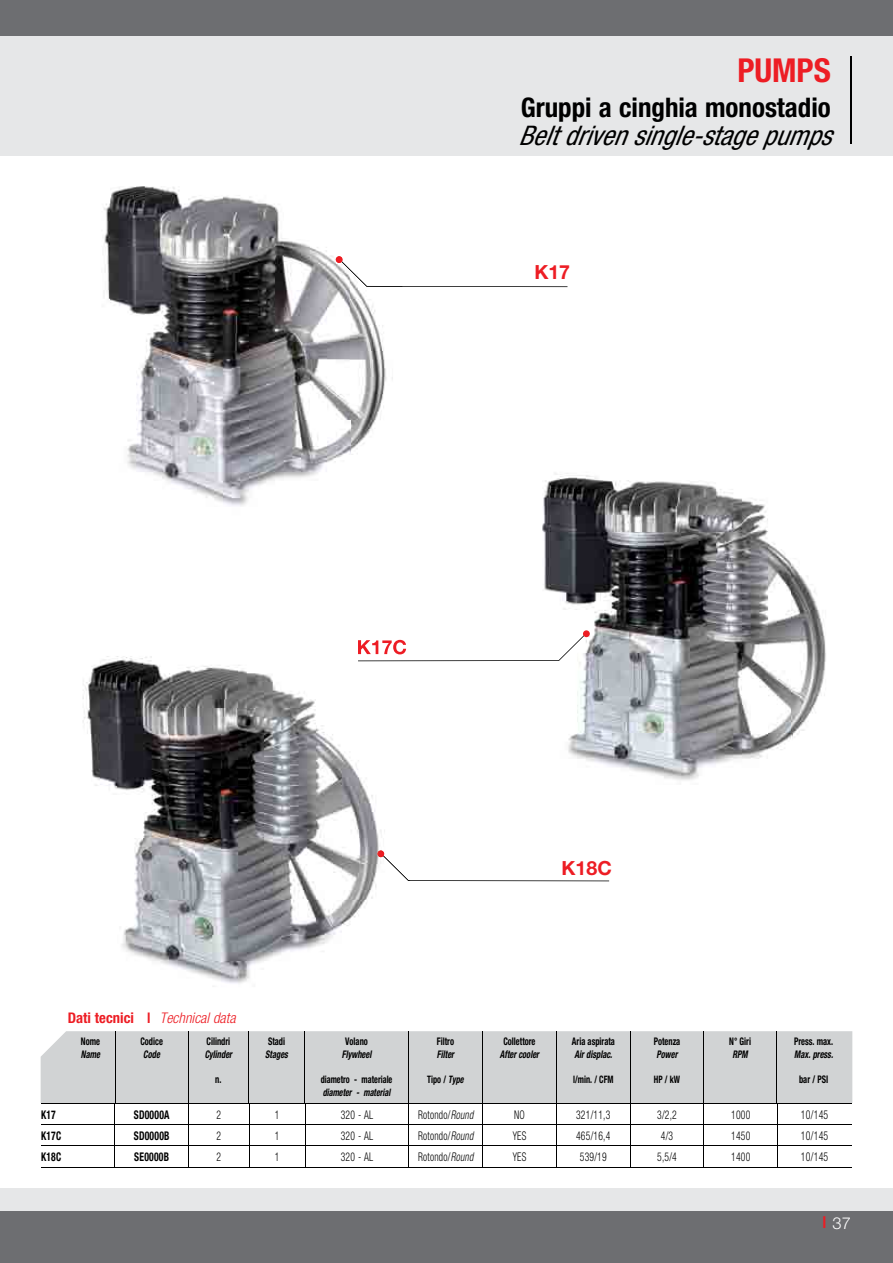
<style>
.page{position:relative;width:893px;height:1263px;background:#fff}
.page>*{position:absolute;margin:0;border:0;box-sizing:border-box;transform-origin:0 0}
.t1{font:700 condensed 33px "Helvetica Neue";color:#ed1d24}
.t2{font:italic condensed 27px "Helvetica Neue";color:#000}
.t3{font:700 condensed 27px "Helvetica Neue";color:#000}
.t4{font:700 19.5px "Helvetica Neue";color:#ed1d24}
.t5{font:300 16.5px "Helvetica Neue";color:#fff}
.t6{font:italic 300 condensed 14.7px "Helvetica Neue";color:#ed1d24}
.t7{font:300 condensed 12.15px "Helvetica Neue";letter-spacing:.025em;color:#000;scale:.8 1}
.t8{font:300 condensed 12px "Helvetica Neue";letter-spacing:.025em;color:#000;scale:.8 1}
.t9{font:700 condensed 12px "Helvetica Neue";letter-spacing:.025em;color:#000;scale:.8 1}
.t10{font:700 condensed 10.5px "Helvetica Neue";color:#000;scale:.8 1}
.t11{font:italic 700 condensed 10.5px "Helvetica Neue";color:#000;scale:.8 1}
.t12{font:700 condensed 10.2px "Helvetica Neue";color:#000;scale:.8 1}
.t13{font:italic 700 condensed 10.2px "Helvetica Neue";color:#000;scale:.8 1}
.s1{font-weight:700;font-style:normal}
.s2{font-weight:500;font-style:normal;font-stretch:normal}
.s3{font-style:italic}
.s4{font-weight:500;color:#ed1d24}
</style>
<div class="page">
<div style="left:0;top:10px;width:893px;height:146px;background:#e6e7e8"></div>
<div style="left:0;top:0;width:893px;height:35px;background:#6d6e71"></div>
<div style="left:0;top:1188px;width:893px;height:75px;background:#e6e7e8"></div>
<div style="left:0;top:1212px;width:893px;height:51px;background:#6d6e71"></div>
<hr style="left:850px;top:56px;width:1px;height:87px;background:#000">
<div style="left:41px;top:1031px;width:811px;height:72px;background:#d1d3d4"></div>
<hr style="left:115px;top:1031px;width:1px;height:71px;background:#000">
<hr style="left:188px;top:1031px;width:1px;height:71px;background:#000">
<hr style="left:248px;top:1031px;width:1px;height:71px;background:#000">
<hr style="left:305px;top:1031px;width:1px;height:71px;background:#000">
<hr style="left:408px;top:1031px;width:1px;height:71px;background:#000">
<hr style="left:482px;top:1031px;width:1px;height:71px;background:#000">
<hr style="left:556px;top:1031px;width:1px;height:71px;background:#000">
<hr style="left:630px;top:1031px;width:1px;height:71px;background:#000">
<hr style="left:703px;top:1031px;width:1px;height:71px;background:#000">
<hr style="left:777px;top:1031px;width:1px;height:71px;background:#000">
<img style="left:104px;top:186px;width:289px;height:320px">
<svg style="left:336px;top:256px;width:231px;height:31px"></svg>
<img style="left:542px;top:473px;width:284px;height:307px">
<img style="left:82px;top:656px;width:328px;height:331px">
<svg style="left:377px;top:850px;width:232px;height:31px"></svg>
<svg style="left:358px;top:630px;width:232px;height:31px"></svg>
<hr style="left:41px;top:1103px;width:74px;height:1px;background:#000">
<hr style="left:115px;top:1103px;width:74px;height:1px;background:#000">
<hr style="left:189px;top:1103px;width:60px;height:1px;background:#000">
<hr style="left:249px;top:1103px;width:56px;height:1px;background:#000">
<hr style="left:305px;top:1103px;width:104px;height:1px;background:#000">
<hr style="left:409px;top:1103px;width:74px;height:1px;background:#000">
<hr style="left:483px;top:1103px;width:73px;height:1px;background:#000">
<hr style="left:556px;top:1103px;width:74px;height:1px;background:#000">
<hr style="left:630px;top:1103px;width:74px;height:1px;background:#000">
<hr style="left:704px;top:1103px;width:74px;height:1px;background:#000">
<hr style="left:778px;top:1103px;width:73px;height:1px;background:#000">
<hr style="left:41px;top:1124px;width:74px;height:1px;background:#000">
<hr style="left:115px;top:1124px;width:74px;height:1px;background:#000">
<hr style="left:189px;top:1124px;width:60px;height:1px;background:#000">
<hr style="left:249px;top:1124px;width:56px;height:1px;background:#000">
<hr style="left:305px;top:1124px;width:104px;height:1px;background:#000">
<hr style="left:409px;top:1124px;width:74px;height:1px;background:#000">
<hr style="left:483px;top:1124px;width:73px;height:1px;background:#000">
<hr style="left:556px;top:1124px;width:74px;height:1px;background:#000">
<hr style="left:630px;top:1124px;width:74px;height:1px;background:#000">
<hr style="left:704px;top:1124px;width:74px;height:1px;background:#000">
<hr style="left:778px;top:1124px;width:73px;height:1px;background:#000">
<hr style="left:41px;top:1146px;width:74px;height:1px;background:#000">
<hr style="left:115px;top:1146px;width:74px;height:1px;background:#000">
<hr style="left:189px;top:1146px;width:60px;height:1px;background:#000">
<svg style="left:188px;top:1104px;width:1px;height:63px"></svg>
<hr style="left:249px;top:1146px;width:56px;height:1px;background:#000">
<svg style="left:249px;top:1104px;width:1px;height:63px"></svg>
<hr style="left:305px;top:1146px;width:104px;height:1px;background:#000">
<svg style="left:305px;top:1104px;width:1px;height:63px"></svg>
<hr style="left:409px;top:1146px;width:74px;height:1px;background:#000">
<hr style="left:483px;top:1146px;width:73px;height:1px;background:#000">
<svg style="left:482px;top:1104px;width:1px;height:63px"></svg>
<hr style="left:556px;top:1146px;width:74px;height:1px;background:#000">
<svg style="left:556px;top:1104px;width:1px;height:63px"></svg>
<hr style="left:630px;top:1146px;width:74px;height:1px;background:#000">
<svg style="left:630px;top:1104px;width:1px;height:63px"></svg>
<hr style="left:704px;top:1146px;width:74px;height:1px;background:#000">
<hr style="left:778px;top:1146px;width:73px;height:1px;background:#000">
<svg style="left:777px;top:1104px;width:1px;height:63px"></svg>
<hr style="left:41px;top:1167px;width:74px;height:1px;background:#000">
<hr style="left:115px;top:1167px;width:74px;height:1px;background:#000">
<hr style="left:189px;top:1167px;width:60px;height:1px;background:#000">
<hr style="left:249px;top:1167px;width:56px;height:1px;background:#000">
<hr style="left:305px;top:1167px;width:104px;height:1px;background:#000">
<hr style="left:409px;top:1167px;width:74px;height:1px;background:#000">
<hr style="left:483px;top:1167px;width:73px;height:1px;background:#000">
<hr style="left:556px;top:1167px;width:74px;height:1px;background:#000">
<hr style="left:630px;top:1167px;width:74px;height:1px;background:#000">
<hr style="left:704px;top:1167px;width:74px;height:1px;background:#000">
<hr style="left:778px;top:1167px;width:73px;height:1px;background:#000">
<h1 class="t1" style="left:737px;top:50px;width:95px">PUMPS</h1>
<h2 class="t3" style="left:521px;top:91px;width:312px">Gruppi a cinghia monostadio</h2>
<h2 class="t2" style="left:519px;top:120px;width:314px">Belt driven single-stage pumps</h2>
<h3 class="t4" style="left:534px;top:260px;width:37px">K17</h3>
<h3 class="t4" style="left:562px;top:856px;width:52px">K18C</h3>
<p class="t6" style="left:68px;top:1009px;width:169px"><span class="s1">Dati tecnici</span> <span class="s2">I</span> Technical data</p>
<p class="t10" style="left:81px;top:1035px;width:25px">Nome</p>
<p class="t11" style="left:81px;top:1048px;width:25px">Name</p>
<p class="t10" style="left:140px;top:1035px;width:30px">Codice</p>
<p class="t11" style="left:143px;top:1048px;width:22px">Code</p>
<p class="t10" style="left:206px;top:1035px;width:31px">Cilindri</p>
<p class="t11" style="left:205px;top:1048px;width:36px">Cylinder</p>
<p class="t10" style="left:215px;top:1073px;width:9px">n.</p>
<p class="t10" style="left:268px;top:1035px;width:23px">Stadi</p>
<p class="t11" style="left:265px;top:1048px;width:30px">Stages</p>
<p class="t10" style="left:345px;top:1035px;width:30px">Volano</p>
<p class="t11" style="left:342px;top:1048px;width:38px">Flywheel</p>
<p class="t12" style="left:321px;top:1073px;width:91px">diametro - materiale</p>
<p class="t13" style="left:323px;top:1086px;width:86px">diameter - material</p>
<p class="t10" style="left:437px;top:1035px;width:23px">Filtro</p>
<p class="t11" style="left:437px;top:1048px;width:23px">Filter</p>
<p class="t12" style="left:427px;top:1073px;width:47px">Tipo / <span class="s3">Type</span></p>
<p class="t10" style="left:503px;top:1035px;width:42px">Collettore</p>
<p class="t11" style="left:500px;top:1048px;width:51px">After cooler</p>
<p class="t10" style="left:572px;top:1035px;width:55px">Aria aspirata</p>
<p class="t11" style="left:574px;top:1048px;width:49px">Air displac.</p>
<p class="t12" style="left:573px;top:1073px;width:52px">l/min. / CFM</p>
<p class="t10" style="left:654px;top:1035px;width:35px">Potenza</p>
<p class="t11" style="left:656px;top:1048px;width:28px">Power</p>
<p class="t12" style="left:654px;top:1073px;width:34px">HP / kW</p>
<p class="t10" style="left:729px;top:1035px;width:29px">N° Giri</p>
<p class="t11" style="left:732px;top:1048px;width:21px">RPM</p>
<p class="t10" style="left:794px;top:1035px;width:50px">Press. max.</p>
<p class="t11" style="left:794px;top:1048px;width:50px">Max. press.</p>
<p class="t10" style="left:799px;top:1073px;width:38px">bar / PSI</p>
<p class="t9" style="left:41px;top:1107px;width:20px">K17</p>
<p class="t9" style="left:134px;top:1107px;width:46px">SD0000A</p>
<p class="t8" style="left:216px;top:1108px;width:7px">2</p>
<p class="t8" style="left:275px;top:1108px;width:7px">1</p>
<p class="t8" style="left:341px;top:1108px;width:42px">320 - AL</p>
<p class="t8" style="left:418px;top:1108px;width:73px">Rotondo/<span class="s3">Round</span></p>
<p class="t8" style="left:514px;top:1108px;width:15px">NO</p>
<p class="t8" style="left:576px;top:1108px;width:44px">321/11,3</p>
<p class="t8" style="left:657px;top:1108px;width:26px">3/2,2</p>
<p class="t8" style="left:731px;top:1108px;width:25px">1000</p>
<p class="t7" style="left:801px;top:1108px;width:36px">10/145</p>
<p class="t9" style="left:41px;top:1128px;width:27px">K17C</p>
<p class="t9" style="left:134px;top:1128px;width:46px">SD0000B</p>
<p class="t8" style="left:216px;top:1129px;width:7px">2</p>
<p class="t8" style="left:275px;top:1129px;width:7px">1</p>
<p class="t8" style="left:341px;top:1129px;width:42px">320 - AL</p>
<p class="t8" style="left:418px;top:1129px;width:73px">Rotondo/<span class="s3">Round</span></p>
<p class="t8" style="left:513px;top:1129px;width:19px">YES</p>
<p class="t8" style="left:576px;top:1129px;width:44px">465/16,4</p>
<p class="t8" style="left:661px;top:1129px;width:17px">4/3</p>
<p class="t8" style="left:731px;top:1129px;width:25px">1450</p>
<p class="t7" style="left:801px;top:1129px;width:36px">10/145</p>
<p class="t9" style="left:41px;top:1149px;width:27px">K18C</p>
<p class="t9" style="left:134px;top:1149px;width:45px">SE0000B</p>
<p class="t8" style="left:216px;top:1150px;width:7px">2</p>
<p class="t8" style="left:275px;top:1150px;width:7px">1</p>
<p class="t8" style="left:341px;top:1150px;width:42px">320 - AL</p>
<p class="t8" style="left:418px;top:1150px;width:73px">Rotondo/<span class="s3">Round</span></p>
<p class="t8" style="left:513px;top:1150px;width:19px">YES</p>
<p class="t8" style="left:580px;top:1150px;width:35px">539/19</p>
<p class="t8" style="left:657px;top:1150px;width:26px">5,5/4</p>
<p class="t8" style="left:731px;top:1150px;width:25px">1400</p>
<p class="t7" style="left:801px;top:1150px;width:36px">10/145</p>
<h3 class="t5" style="left:822px;top:1213px;width:30px"><span class="s4">I</span> 37</h3>
</div>
